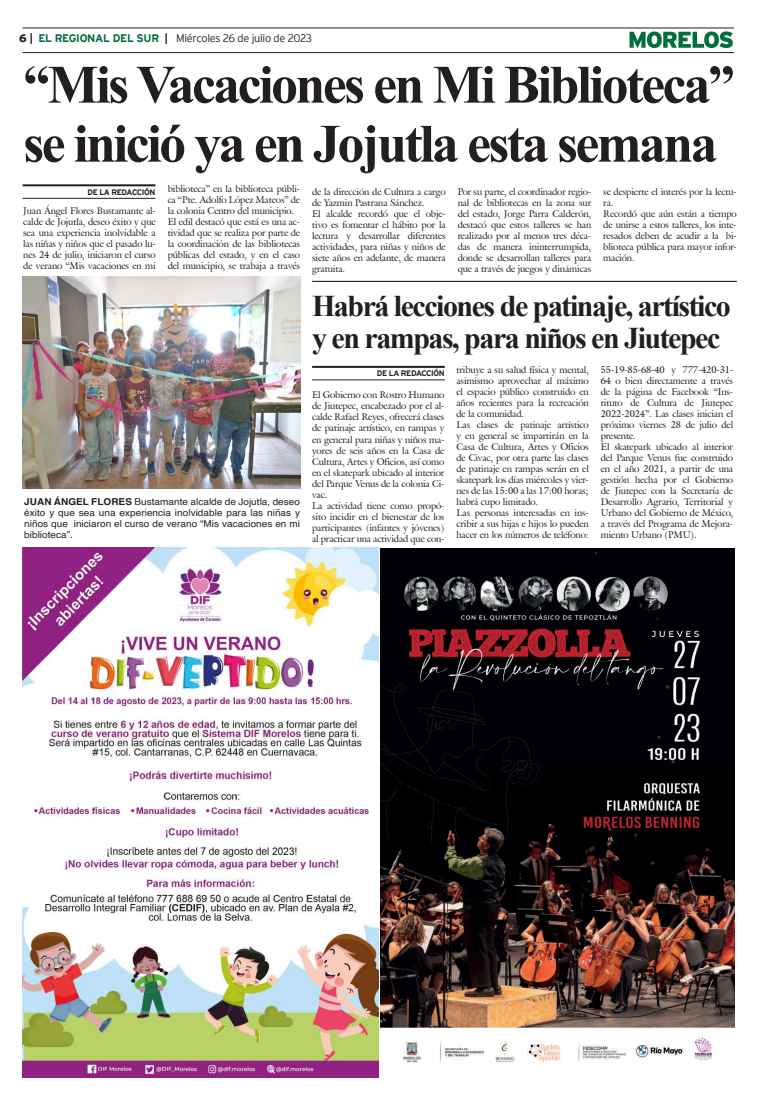
<style>
.page{position:relative;width:757px;height:1106px;background:#fff}
.page>*{position:absolute;margin:0;border:0;box-sizing:border-box;transform-origin:0 0}
.t1{font:700 54px/59px "Times New Roman";letter-spacing:-.05em;color:#231f20}
.t2{font:700 30px/32px "Times New Roman";letter-spacing:-.05em;color:#231f20}
.t3{font:300 11px "Interstate";letter-spacing:-.025em;color:#231f20}
.t4{font:9.5px/11px "Galliard IT Cby BT";letter-spacing:-.01em;color:#231f20}
.t5{font:9.5px/11px "Helvetica";letter-spacing:.005em;color:#231f20;text-align:justify;scale:1.05 1}
.t6{font:700 8px "Interstate";letter-spacing:-.05em;color:#231f20}
.s1{font-weight:900}
.s2{font-weight:700}
.s3{font-weight:700;color:#006f3c}
</style>
<div class="page">
<hr style="left:23px;top:28px;width:711px;height:1px;background:#231f20">
<hr style="left:23px;top:52px;width:711px;height:1px;background:#231f20">
<svg style="left:629px;top:31px;width:104px;height:17px"></svg>
<img style="left:23px;top:548px;width:355px;height:529px">
<img style="left:381px;top:548px;width:353px;height:515px">
<hr style="left:23px;top:184px;width:132px;height:2px;background:#231f20">
<hr style="left:23px;top:198px;width:132px;height:1px;background:#231f20">
<hr style="left:312px;top:366px;width:133px;height:2px;background:#231f20">
<hr style="left:312px;top:379px;width:133px;height:1px;background:#231f20">
<hr style="left:312px;top:281px;width:425px;height:1px;background:#000">
<img style="left:23px;top:276px;width:277px;height:213px">
<p class="t3" style="left:19px;top:32px;width:294px"><span class="s1">6</span> <span class="s2">|</span> <span class="s3">EL REGIONAL DEL SUR</span> <span class="s2">|</span> Miércoles 26 de julio de 2023</p>
<h1 class="t1" style="left:23px;top:53px;width:713px">“Mis Vacaciones en Mi Biblioteca” se inició ya en Jojutla esta semana</h1>
<p class="t6" style="left:87px;top:188px;width:69px">DE LA REDACCIÓN</p>
<p class="t4" style="left:168px;top:183px;width:134px">biblioteca” en la biblioteca públi&shy;ca “Pte. Adolfo López Mateos” de la colonia Centro del municipio.<br>El edil destacó que está es una ac&shy;tividad que se realiza por parte de la coordinación de las bibliotecas públicas del estado, y en el caso del municipio, se trabaja a través</p>
<p class="t4" style="left:312px;top:186px;width:135px">de la dirección de Cultura a cargo de Yazmin Pastrana Sánchez.<br>El alcalde recordó que el obje&shy;tivo es fomentar el hábito por la lectura y desarrollar diferentes actividades, para niñas y niños de siete años en adelante, de manera gratuita.</p>
<p class="t4" style="left:458px;top:186px;width:135px;text-align:justify">Por su parte, el coordinador regio&shy;nal de bibliotecas en la zona sur del estado, Jorge Parra Calderón, destacó que estos talleres se han realizado por al menos tres déca&shy;das de manera ininterrumpida, donde se desarrollan talleres para que a través de juegos y dinámicas</p>
<p class="t4" style="left:603px;top:186px;width:135px">se despierte el interés por la lectu&shy;ra.<br>Recordó que aún están a tiempo de unirse a estos talleres, los inte&shy;resados deben de acudir a la bi&shy;blioteca pública para mayor infor&shy;mación.</p>
<p class="t4" style="left:23px;top:205px;width:134px;text-align:justify">Juan Ángel Flores Bustamante al&shy;calde de Jojutla, deseo éxito y que sea una experiencia inolvidable a las niñas y niños que el pasado lu&shy;nes 24 de julio, iniciaron el curso de verano “Mis vacaciones en mi</p>
<p class="t5" style="left:24px;top:496px;width:264px"><span class="s2">JUAN ÁNGEL FLORES</span> Bustamante alcalde de Jojutla, deseo éxito y que sea una experiencia inolvidable para las niñas y niños que iniciaron el curso de verano “Mis vacaciones en mi biblioteca”.</p>
<h2 class="t2" style="left:312px;top:289px;width:420px">Habrá lecciones de patinaje, artístico y en rampas, para niños en Jiutepec</h2>
<p class="t6" style="left:377px;top:369px;width:69px">DE LA REDACCIÓN</p>
<p class="t4" style="left:456px;top:364px;width:134px">tribuye a su salud física y mental, asimismo aprovechar al máximo el espacio público construido en años recientes para la recreación de la comunidad.<br>Las clases de patinaje artístico y en general se impartirán en la<br>Casa de Cultura, Artes y Oficios de Civac, por otra parte las clases de patinaje en rampas serán en el skatepark los días miércoles y vier&shy;nes de las 15:00 a las 17:00 horas; habrá cupo limitado.<br>Las personas interesadas en ins&shy;cribir a sus hijas e hijos lo pueden hacer en los números de teléfono:</p>
<p class="t4" style="left:601px;top:364px;width:134px">55-19-85-68-40 y 777-420-31-<br>64 o bien directamente a través de la página de Facebook “Ins&shy;tituto de Cultura de Jiutepec<br>2022-2024”. Las clases inician el próximo viernes 28 de julio del presente.<br>El skatepark ubicado al interior del Parque Venus fue construido en el año 2021, a partir de una gestión hecha por el Gobierno de Jiutepec con la Secretaría de<br>Desarrollo Agrario, Territorial y<br>Urbano del Gobierno de México, a través del Programa de Mejora&shy;miento Urbano (PMU).</p>
<p class="t4" style="left:312px;top:389px;width:134px">El Gobierno con Rostro Humano de Jiutepec, encabezado por el al&shy;calde Rafael Reyes, ofrecerá clases de patinaje artístico, en rampas y en general para niñas y niños ma&shy;yores de seis años en la Casa de<br>Cultura, Artes y Oficios, así como en el skatepark ubicado al interior del Parque Venus de la colonia Ci&shy;vac.<br>La actividad tiene como propó&shy;sito incidir en el bienestar de los participantes (infantes y jóvenes) al practicar una actividad que con-</p>
</div>
